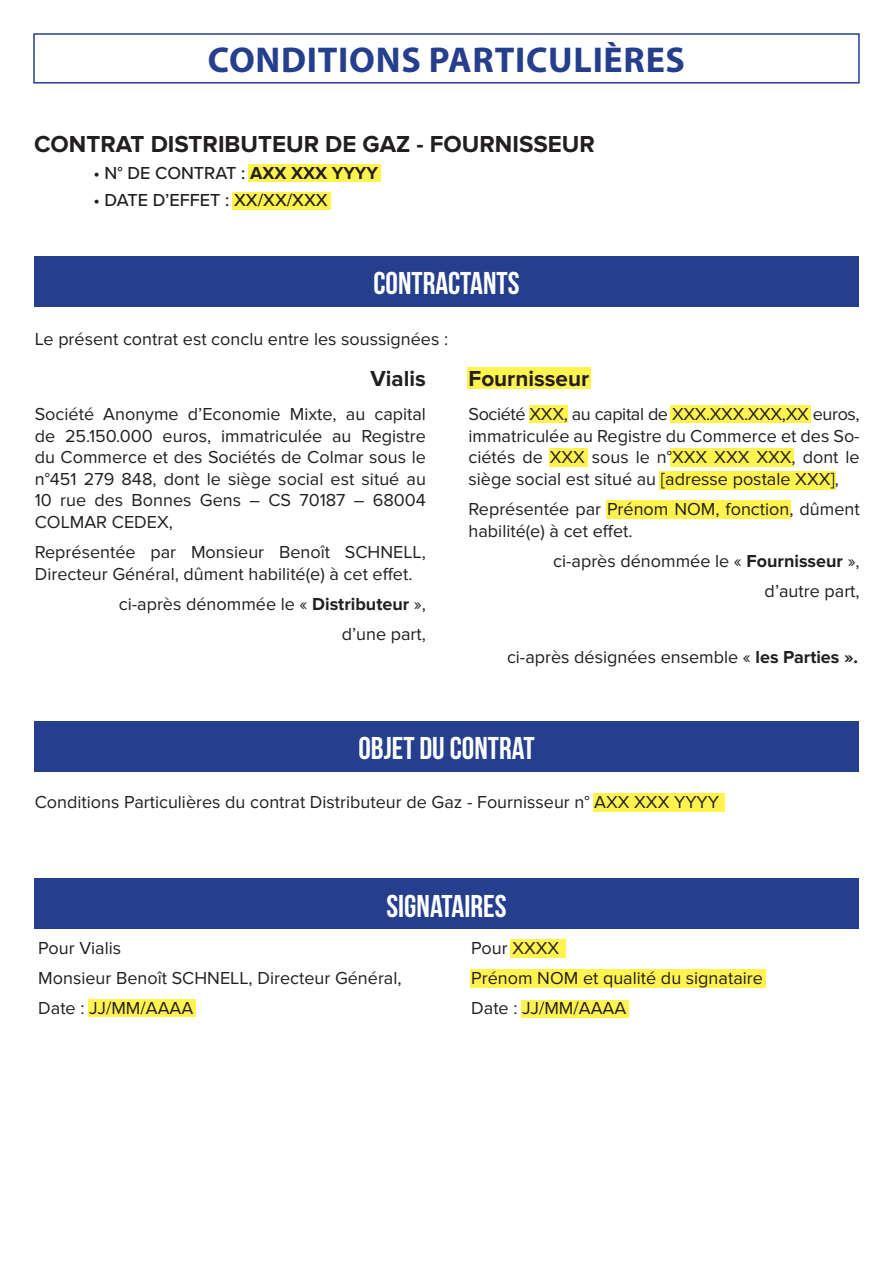
<style>
.page{position:relative;width:893px;height:1263px;background:#fff}
.page>*{position:absolute;margin:0;border:0;box-sizing:border-box;transform-origin:0 0}
.t1{font:700 36px "Myriad Pro";letter-spacing:.02em;color:#253f8e}
.titre{font:31.5px "Bebas Neue";color:#fff}
.t2{font:700 24px "Proxima Nova";color:#231f20}
.paragraphe{font:700 22.5px "Proxima Nova";color:#231f20}
.paragraphe-2{font:18px/21.6px "Proxima Nova";color:#231f20;text-align:justify}
.t3{font:500 18px "Proxima Nova";color:#231f20}
.s1{font-weight:700}
</style>
<div class="page">
<div style="left:593px;top:793px;width:132px;height:19px;background:#fff34f"></div>
<div style="left:510px;top:940px;width:56px;height:18px;background:#fff34f"></div>
<div style="left:470px;top:969px;width:295px;height:19px;background:#fff34f"></div>
<div style="left:521px;top:1000px;width:107px;height:17px;background:#fff34f"></div>
<div style="left:88px;top:999px;width:108px;height:18px;background:#fff34f"></div>
<div style="left:549px;top:449px;width:38px;height:18px;background:#fff34f"></div>
<div style="left:670px;top:449px;width:123px;height:18px;background:#fff34f"></div>
<div style="left:659px;top:472px;width:177px;height:18px;background:#fff34f"></div>
<div style="left:606px;top:500px;width:185px;height:18px;background:#fff34f"></div>
<div style="left:248px;top:164px;width:133px;height:18px;background:#fff34f"></div>
<div style="left:232px;top:192px;width:99px;height:17px;background:#fff34f"></div>
<div style="left:467px;top:368px;width:124px;height:21px;background:#fff34f"></div>
<div style="left:529px;top:405px;width:38px;height:18px;background:#fff34f"></div>
<div style="left:670px;top:405px;width:140px;height:18px;background:#fff34f"></div>
<div style="left:34px;top:257px;width:825px;height:50px;background:#253f8e"></div>
<div style="left:34px;top:721px;width:825px;height:51px;background:#253f8e"></div>
<div style="left:34px;top:879px;width:825px;height:50px;background:#253f8e"></div>
<div style="left:33px;top:33px;width:827px;height:51px;border:2px solid #253f8e"></div>
<p class="t1" style="left:208px;top:36px;width:479px">CONDITIONS PARTICULIÈRES</p>
<p class="t2" style="left:34px;top:130px;width:562px">CONTRAT DISTRIBUTEUR DE GAZ - FOURNISSEUR</p>
<p class="t3" style="left:94px;top:160px;width:286px">• N° DE CONTRAT : <span class="s1">AXX XXX YYYY</span></p>
<p class="t3" style="left:94px;top:187px;width:236px">• DATE D’EFFET : XX/XX/XXX</p>
<p class="titre" style="left:373px;top:266px;width:148px">CONTRACTANTS</p>
<p class="paragraphe-2" style="left:35px;top:328px;width:415px">Le présent contrat est conclu entre les soussignées :</p>
<p class="paragraphe" style="left:371px;top:365px;width:57px">Vialis</p>
<p class="paragraphe-2" style="left:35px;top:403px;width:393px">Société Anonyme d’Economie Mixte, au capital de 25.150.000 euros, immatriculée au Registre du Commerce et des Sociétés de Colmar sous le n°451 279 848, dont le siège social est situé au 10 rue des Bonnes Gens – CS 70187 – 68004<br>COLMAR CEDEX,</p>
<p class="paragraphe-2" style="left:35px;top:542px;width:393px">Représentée par Monsieur Benoît SCHNELL,<br>Directeur Général, dûment habilité(e) à cet effet.</p>
<p class="paragraphe-2" style="left:119px;top:593px;width:309px">ci-après dénommée le « <span class="s1">Distributeur</span> »,</p>
<p class="paragraphe-2" style="left:342px;top:623px;width:86px">d’une part,</p>
<p class="paragraphe" style="left:468px;top:365px;width:122px">Fournisseur</p>
<p class="paragraphe-2" style="left:468px;top:403px;width:393px">Société XXX, au capital de XXX.XXX.XXX,XX euros, immatriculée au Registre du Commerce et des So&shy;ciétés de XXX sous le n°XXX XXX XXX, dont le siège social est situé au [adresse postale XXX],</p>
<p class="paragraphe-2" style="left:468px;top:498px;width:393px">Représentée par Prénom NOM, fonction, dûment habilité(e) à cet effet.</p>
<p class="paragraphe-2" style="left:553px;top:550px;width:308px">ci-après dénommée le « <span class="s1">Fournisseur</span> »,</p>
<p class="paragraphe-2" style="left:765px;top:580px;width:97px">d’autre part,</p>
<p class="paragraphe-2" style="left:507px;top:646px;width:353px">ci-après désignées ensemble « <span class="s1">les Parties ».</span></p>
<p class="titre" style="left:358px;top:731px;width:178px">OBJET DU CONTRAT</p>
<p class="paragraphe-2" style="left:35px;top:791px;width:686px">Conditions Particulières du contrat Distributeur de Gaz - Fournisseur n° AXX XXX YYYY</p>
<p class="titre" style="left:386px;top:888px;width:121px">SIGNATAIRES</p>
<p class="paragraphe-2" style="left:38px;top:937px;width:84px">Pour Vialis</p>
<p class="paragraphe-2" style="left:38px;top:967px;width:365px">Monsieur Benoît SCHNELL, Directeur Général,</p>
<p class="paragraphe-2" style="left:38px;top:998px;width:156px">Date : JJ/MM/AAAA</p>
<p class="paragraphe-2" style="left:471px;top:937px;width:90px">Pour XXXX</p>
<p class="paragraphe-2" style="left:471px;top:967px;width:293px">Prénom NOM et qualité du signataire</p>
<p class="paragraphe-2" style="left:471px;top:998px;width:156px">Date : JJ/MM/AAAA</p>
</div>
